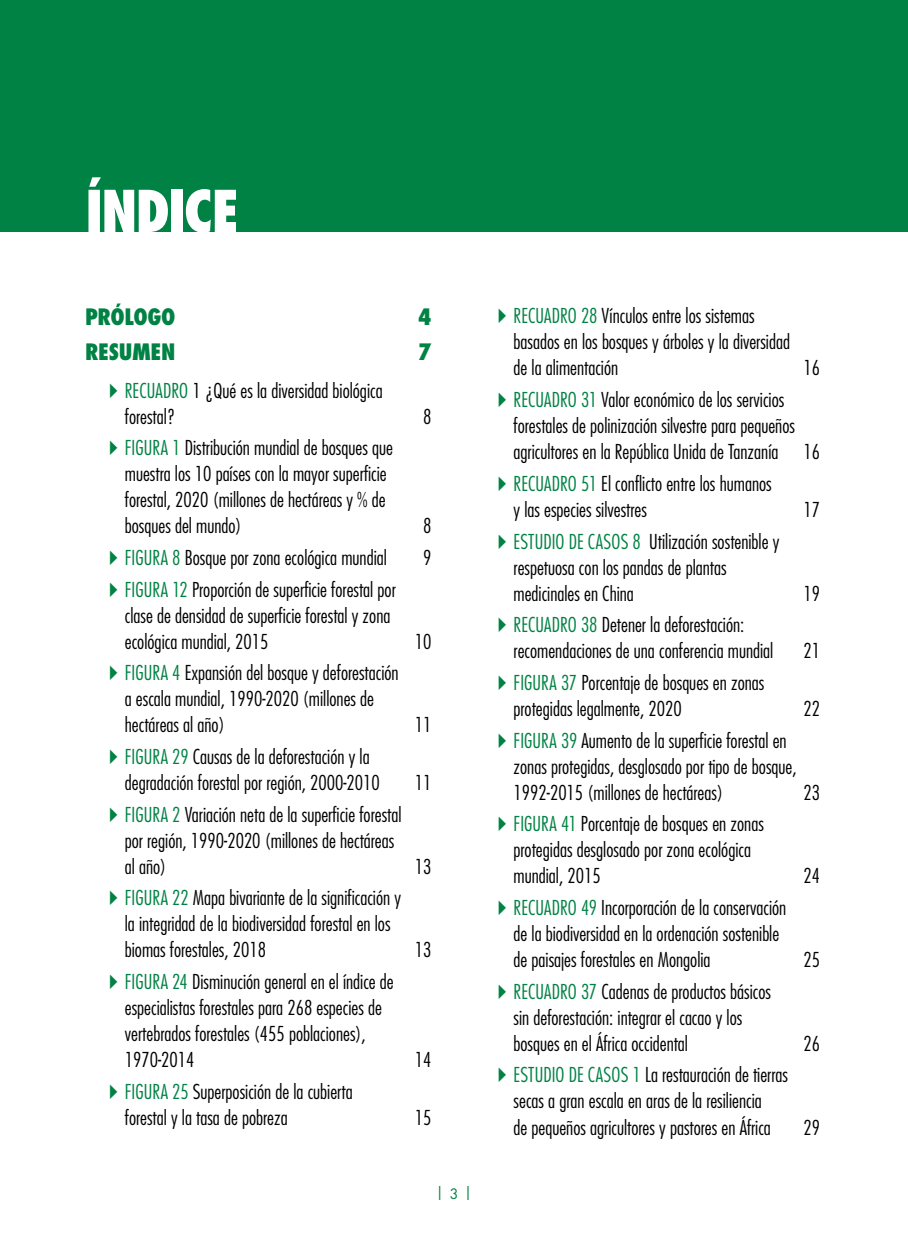
<style>
.page{position:relative;width:908px;height:1248px;background:#fff}
.page>*{position:absolute;margin:0;border:0;box-sizing:border-box;transform-origin:0 0}
.t1{font:800 condensed 56px "Futura Std";letter-spacing:-.04em;color:#fff}
.t2{font:800 condensed 22px "Futura Std";letter-spacing:-.015em;color:#008244}
.t3{font:300 condensed 20px/26px "Futura Std";color:#000}
.t4{font:14px "Futura Std";color:#008244}
.s1{color:#008244}
</style>
<div class="page">
<div style="left:0;top:0;width:907px;height:232px;background:#008244"></div>
<h1 class="t1" style="left:85px;top:176px;width:156px">ÍNDICE</h1>
<p class="t2" style="left:85px;top:303px;width:92px">PRÓLOGO</p>
<p class="t2" style="left:418px;top:303px;width:15px">4</p>
<p class="t2" style="left:85px;top:338px;width:92px">RESUMEN</p>
<p class="t2" style="left:418px;top:338px;width:15px">7</p>
<p class="t3" style="left:125px;top:377px;width:259px"><span class="s1">RECUADRO</span> 1 ¿Qué es la diversidad biológica forestal?</p>
<p class="t3" style="left:423px;top:403px;width:10px">8</p>
<p class="t3" style="left:125px;top:435px;width:269px"><span class="s1">FIGURA 1</span> Distribución mundial de bosques que muestra los 10 países con la mayor superficie forestal, 2020 (millones de hectáreas y % de bosques del mundo)</p>
<p class="t3" style="left:423px;top:513px;width:10px">8</p>
<p class="t3" style="left:125px;top:544px;width:263px"><span class="s1">FIGURA 8</span> Bosque por zona ecológica mundial</p>
<p class="t3" style="left:423px;top:544px;width:10px">9</p>
<p class="t3" style="left:125px;top:576px;width:272px"><span class="s1">FIGURA 12</span> Proporción de superficie forestal por clase de densidad de superficie forestal y zona ecológica mundial, 2015</p>
<p class="t3" style="left:414px;top:628px;width:18px">10</p>
<p class="t3" style="left:125px;top:660px;width:275px"><span class="s1">FIGURA 4</span> Expansión del bosque y deforestación a escala mundial, 1990-2020 (millones de hectáreas al año)</p>
<p class="t3" style="left:125px;top:743px;width:256px"><span class="s1">FIGURA 29</span> Causas de la deforestación y la degradación forestal por región, 2000-2010</p>
<p class="t3" style="left:125px;top:801px;width:278px"><span class="s1">FIGURA 2</span> Variación neta de la superficie forestal por región, 1990-2020 (millones de hectáreas al año)</p>
<p class="t3" style="left:125px;top:885px;width:277px"><span class="s1">FIGURA 22</span> Mapa bivariante de la significación y la integridad de la biodiversidad forestal en los biomas forestales, 2018</p>
<p class="t3" style="left:125px;top:968px;width:270px"><span class="s1">FIGURA 24</span> Disminución general en el índice de especialistas forestales para 268 especies de vertebrados forestales (455 poblaciones), 1970-2014</p>
<p class="t3" style="left:125px;top:1078px;width:229px"><span class="s1">FIGURA 25</span> Superposición de la cubierta forestal y la tasa de pobreza</p>
<p class="t3" style="left:414px;top:712px;width:18px">11</p>
<p class="t3" style="left:414px;top:769px;width:18px">11</p>
<p class="t3" style="left:414px;top:853px;width:18px">13</p>
<p class="t3" style="left:414px;top:937px;width:18px">13</p>
<p class="t3" style="left:414px;top:1046px;width:18px">14</p>
<p class="t3" style="left:414px;top:1104px;width:18px">15</p>
<p class="t4" style="left:436px;top:1182px;width:38px">| 3 |</p>
<p class="t3" style="left:513px;top:303px;width:278px"><span class="s1">RECUADRO 28</span> Vínculos entre los sistemas basados en los bosques y árboles y la diversidad de la alimentación</p>
<p class="t3" style="left:513px;top:386px;width:283px"><span class="s1">RECUADRO 31</span> Valor económico de los servicios forestales de polinización silvestre para pequeños agricultores en la República Unida de Tanzanía</p>
<p class="t3" style="left:513px;top:470px;width:259px"><span class="s1">RECUADRO 51</span> El conflicto entre los humanos y las especies silvestres</p>
<p class="t3" style="left:513px;top:528px;width:267px"><span class="s1">ESTUDIO DE CASOS 8</span> Utilización sostenible y respetuosa con los pandas de plantas medicinales en China</p>
<p class="t3" style="left:513px;top:611px;width:261px"><span class="s1">RECUADRO 38</span> Detener la deforestación: recomendaciones de una conferencia mundial</p>
<p class="t3" style="left:513px;top:669px;width:252px"><span class="s1">FIGURA 37</span> Porcentaje de bosques en zonas protegidas legalmente, 2020</p>
<p class="t3" style="left:513px;top:727px;width:284px"><span class="s1">FIGURA 39</span> Aumento de la superficie forestal en zonas protegidas, desglosado por tipo de bosque,<br>1992-2015 (millones de hectáreas)</p>
<p class="t3" style="left:513px;top:810px;width:252px"><span class="s1">FIGURA 41</span> Porcentaje de bosques en zonas protegidas desglosado por zona ecológica mundial, 2015</p>
<p class="t3" style="left:513px;top:894px;width:274px"><span class="s1">RECUADRO 49</span> Incorporación de la conservación de la biodiversidad en la ordenación sostenible de paisajes forestales en Mongolia</p>
<p class="t3" style="left:513px;top:978px;width:259px"><span class="s1">RECUADRO 37</span> Cadenas de productos básicos sin deforestación: integrar el cacao y los bosques en el África occidental</p>
<p class="t3" style="left:513px;top:1061px;width:276px"><span class="s1">ESTUDIO DE CASOS 1</span> La restauración de tierras secas a gran escala en aras de la resiliencia<br>de pequeños agricultores y pastores en África</p>
<p class="t3" style="left:803px;top:355px;width:18px">16</p>
<p class="t3" style="left:803px;top:438px;width:18px">16</p>
<p class="t3" style="left:803px;top:496px;width:18px">17</p>
<p class="t3" style="left:803px;top:580px;width:18px">19</p>
<p class="t3" style="left:803px;top:637px;width:18px">21</p>
<p class="t3" style="left:803px;top:695px;width:18px">22</p>
<p class="t3" style="left:803px;top:779px;width:18px">23</p>
<p class="t3" style="left:803px;top:862px;width:18px">24</p>
<p class="t3" style="left:803px;top:946px;width:18px">25</p>
<p class="t3" style="left:803px;top:1030px;width:18px">26</p>
<p class="t3" style="left:803px;top:1113px;width:18px">29</p>
</div>
